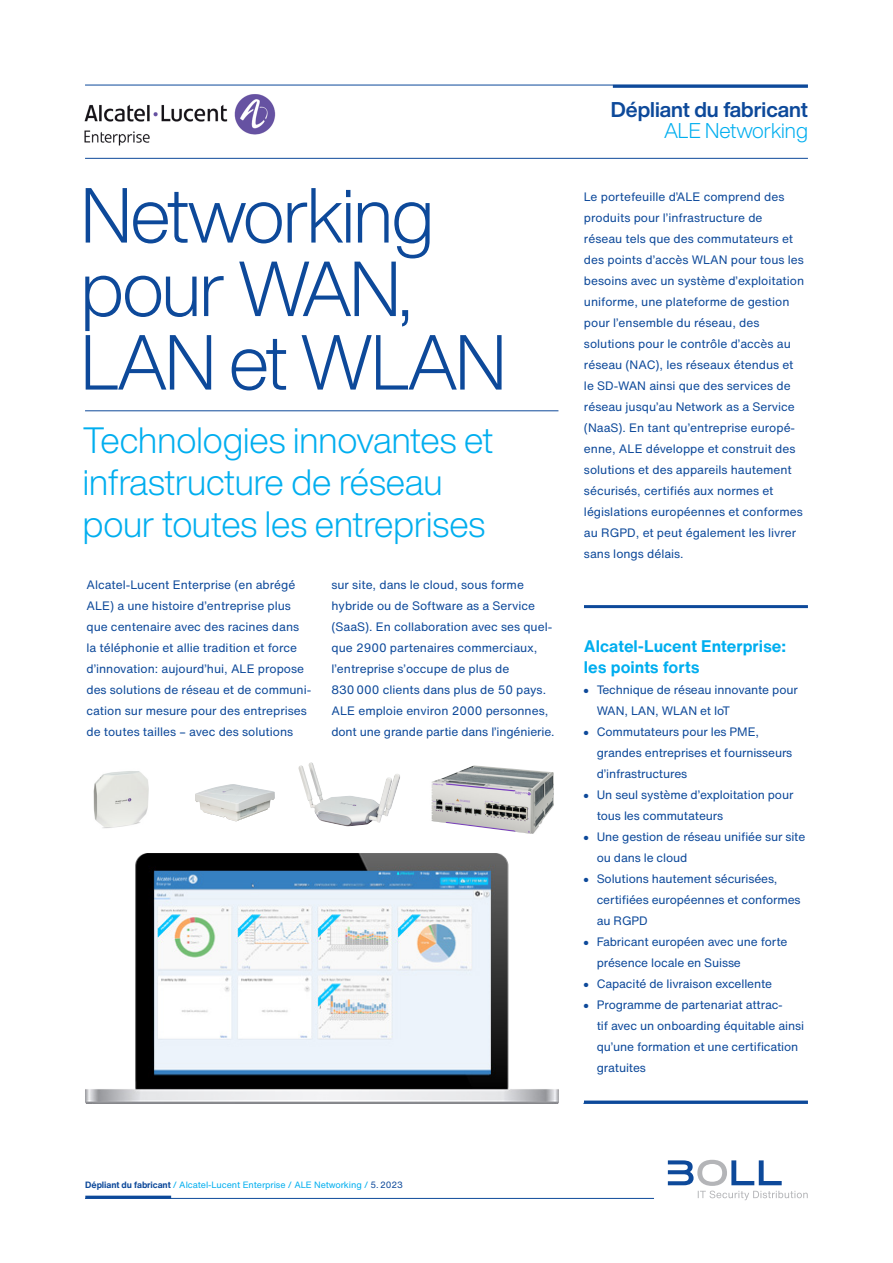
<style>
.page{position:relative;width:893px;height:1263px;background:#fff}
.page>*{position:absolute;margin:0;border:0;box-sizing:border-box;transform-origin:0 0}
.t1{font:300 76.5px/73.5px "Helvetica Now Display";letter-spacing:-.03em;color:#0d499a}
.t2{font:300 36px "Helvetica Now Display";color:#00aeef}
.t3{font:700 21px/21px "Helvetica Now Display";color:#0d499a;text-align:right}
.t4{font:700 16.5px/21px "Helvetica Now Text";color:#00aeef}
.t5{font:12px/21px "Helvetica Now Text";color:#0d499a}
.t6{font:9px "Helvetica Now Text";letter-spacing:-.01em;color:#00aeef}
.s1{font-weight:300;color:#00aeef}
.s2{font-weight:700;color:#0d499a}
.s3{color:#0d499a}
</style>
<div class="page">
<hr style="left:85px;top:1198px;width:569px;height:1px;background:#0d499a">
<hr style="left:85px;top:1195px;width:86px;height:3px;background:#0d499a">
<hr style="left:584px;top:605px;width:224px;height:3px;background:#0d499a">
<hr style="left:85px;top:411px;width:473px;height:1px;background:#0d499a">
<hr style="left:583px;top:1103px;width:225px;height:1px;background:#0d499a">
<hr style="left:584px;top:1100px;width:224px;height:3px;background:#0d499a">
<svg style="left:668px;top:1160px;width:140px;height:40px"></svg>
<img style="left:85px;top:853px;width:473px;height:251px">
<hr style="left:85px;top:85px;width:723px;height:1px;background:#0d499a">
<hr style="left:85px;top:158px;width:723px;height:1px;background:#0d499a">
<hr style="left:613px;top:85px;width:195px;height:3px;background:#0d499a">
<img style="left:84px;top:94px;width:192px;height:52px">
<img style="left:93px;top:771px;width:56px;height:57px">
<img style="left:195px;top:784px;width:80px;height:37px">
<img style="left:298px;top:762px;width:102px;height:64px">
<img style="left:431px;top:765px;width:123px;height:69px">
<p class="t1" style="left:81px;top:178px;width:355px">Networking</p>
<p class="t1" style="left:81px;top:251px;width:427px">pour WAN,<br>LAN et WLAN</p>
<p class="t2" style="left:83px;top:415px;width:412px">Technologies innovantes et</p>
<p class="t2" style="left:83px;top:457px;width:361px">infrastructure de réseau</p>
<p class="t2" style="left:83px;top:499px;width:404px">pour toutes les entreprises</p>
<p class="t5" style="left:86px;top:574px;width:226px">Alcatel-Lucent Enterprise (en abrégé ALE) a une histoire d’entreprise plus que centenaire avec des racines dans la téléphonie et allie tradition et force d’innovation: aujourd’hui, ALE propose des solutions de réseau et de communi&shy;cation sur mesure pour des entreprises de toutes tailles – avec des solutions</p>
<p class="t5" style="left:331px;top:574px;width:225px">sur site, dans le cloud, sous forme hybride ou de Software as a Service (SaaS). En collaboration avec ses quel&shy;que 2900 partenaires commerciaux, l’entreprise s’occupe de plus de<br>830 000 clients dans plus de 50 pays.<br>ALE emploie environ 2000 personnes, dont une grande partie dans l’ingénierie.</p>
<p class="t3" style="left:611px;top:99px;width:199px">Dépliant du fabricant<br><span class="s1">ALE Networking</span></p>
<p class="t5" style="left:584px;top:185px;width:222px">Le portefeuille d’ALE comprend des produits pour l’infrastructure de<br>réseau tels que des commutateurs et des points d’accès WLAN pour tous les besoins avec un système d’exploitation uniforme, une plateforme de gestion pour l’ensemble du réseau, des solutions pour le contrôle d’accès au réseau (NAC), les réseaux étendus et le SD-WAN ainsi que des services de réseau jusqu’au Network as a Service (NaaS). En tant qu’entreprise europé&shy;enne, ALE développe et construit des solutions et des appareils hautement sécurisés, certifiés aux normes et législations européennes et conformes au RGPD, et peut également les livrer sans longs délais.</p>
<p class="t4" style="left:584px;top:635px;width:204px">Alcatel-Lucent Enterprise: les points forts</p>
<p class="t5" style="left:597px;top:679px;width:203px;text-indent:-13px">● Technique de réseau innovante pour<br>WAN, LAN, WLAN et IoT</p>
<p class="t5" style="left:597px;top:721px;width:197px;text-indent:-13px">● Commutateurs pour les PME, grandes entreprises et fournisseurs d’infrastructures</p>
<p class="t5" style="left:597px;top:784px;width:198px;text-indent:-13px">● Un seul système d’exploitation pour tous les commutateurs</p>
<p class="t5" style="left:597px;top:826px;width:210px;text-indent:-13px">● Une gestion de réseau unifiée sur site ou dans le cloud</p>
<p class="t5" style="left:597px;top:868px;width:205px;text-indent:-13px">● Solutions hautement sécurisées, certifiées européennes et conformes au RGPD</p>
<p class="t5" style="left:597px;top:931px;width:192px;text-indent:-13px">● Fabricant européen avec une forte présence locale en Suisse</p>
<p class="t5" style="left:584px;top:973px;width:190px">● Capacité de livraison excellente</p>
<p class="t5" style="left:597px;top:994px;width:209px;text-indent:-13px">● Programme de partenariat attrac-<br>tif avec un onboarding équitable ainsi qu’une formation et une certification gratuites</p>
<p class="t6" style="left:85px;top:1178px;width:319px"><span class="s2">Dépliant du fabricant</span> / Alcatel-Lucent Enterprise / ALE Networking / <span class="s3">5. 2023</span></p>
</div>
